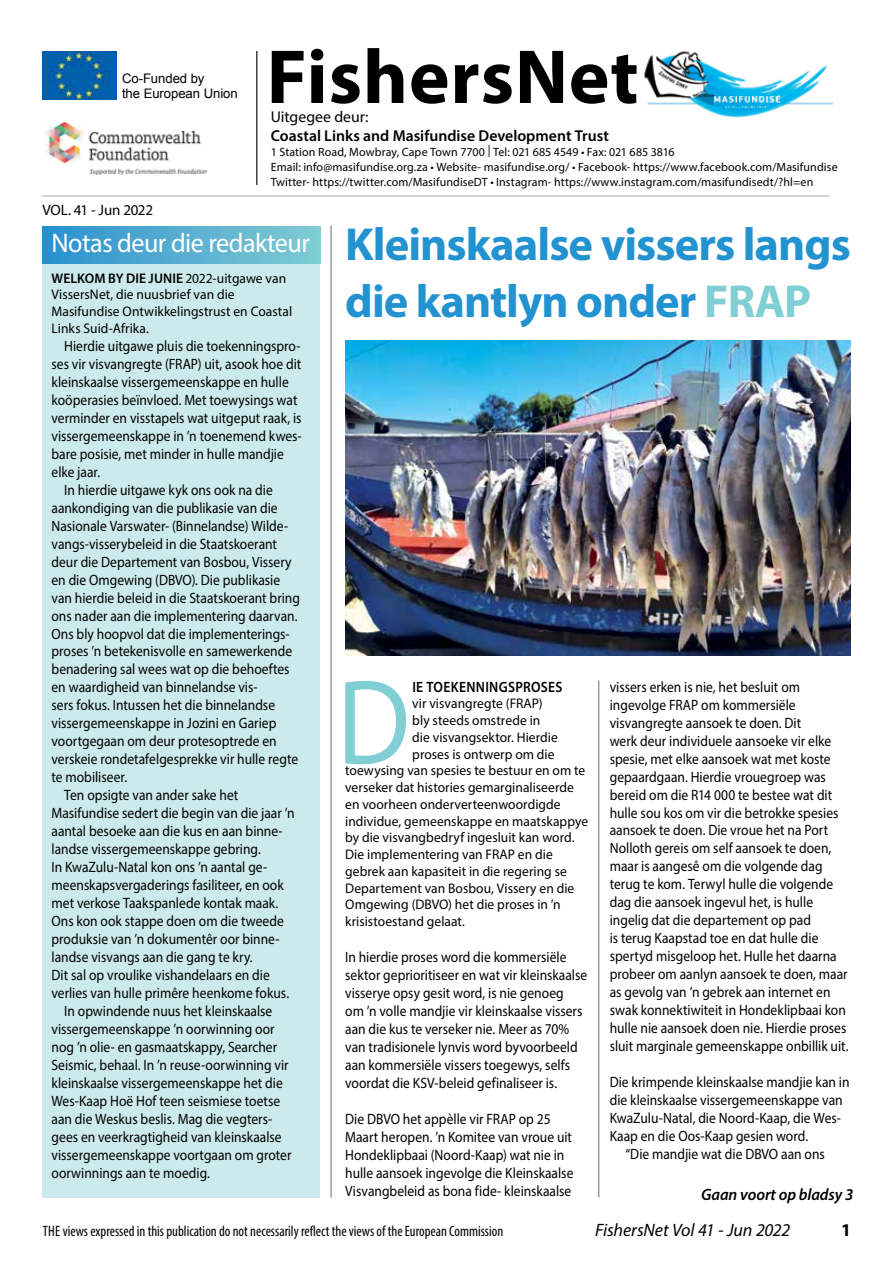
<style>
.page{position:relative;width:893px;height:1263px;background:#fff}
.page>*{position:absolute;margin:0;border:0;box-sizing:border-box;transform-origin:0 0}
.t1{font:121.65px "Myriad Pro";color:#80cfd4;scale:.9 1}
.t2{font:700 77.25px "Myriad Pro";letter-spacing:.01em;color:#000}
.t3{font:700 46.5px/57px "Myriad Pro";letter-spacing:-.02em;color:#2292d0}
.t4{font:27px "Myriad Pro";letter-spacing:-.02em;color:#fff}
.t5{font:italic 18px "Myriad Pro";letter-spacing:-.01em;color:#000}
.t6{font:700 18px "Myriad Pro";color:#000}
.t7{font:italic 600 16.5px "Myriad Pro";letter-spacing:-.005em;color:#000}
.t8{font:600 15.75px "Myriad Pro";color:#000}
.t9{font:15.75px "Myriad Pro";color:#000}
.t10{font:15px/18px "Myriad Pro";color:#000;scale:.9 1}
.t11{font:condensed 15px "Myriad Pro";color:#000}
.t12{font:600 15px "Myriad Pro";letter-spacing:.025em;color:#000;scale:.9 1}
.t13{font:15px "Myriad Pro";letter-spacing:-.02em;color:#000}
.t14{font:13.95px/16.8px "Myriad Pro";letter-spacing:.005em;color:#000}
.t15{font:13.2px/15.8px "Arial";letter-spacing:-.005em;color:#000}
.t16{font:12px/15px "Myriad Pro";letter-spacing:.005em;color:#000}
.s1{font-weight:600}
.s2{color:#80cfd4}
</style>
<div class="page">
<div style="left:43px;top:240px;width:277px;height:957px;background:#cceaeb"></div>
<hr style="left:331px;top:225px;width:1px;height:972px;background:#6d6e71">
<hr style="left:43px;top:196px;width:786px;height:1px;background:#a7a9ac">
<div style="left:43px;top:226px;width:277px;height:37px;background:linear-gradient(to right,#2a91cf,#82ccd3)"></div>
<hr style="left:256px;top:51px;width:1px;height:134px;background:#000">
<hr style="left:598px;top:680px;width:1px;height:517px;background:#6d6e71">
<img style="left:43px;top:51px;width:73px;height:49px">
<img style="left:45px;top:122px;width:161px;height:53px">
<img style="left:345px;top:340px;width:505px;height:315px">
<img style="left:644px;top:51px;width:188px;height:66px">
<p class="t15" style="left:122px;top:70px;width:117px">Co-Funded by<br>the European Union</p>
<p class="t13" style="left:43px;top:201px;width:112px">VOL. 41 - Jun 2022</p>
<h2 class="t2" style="left:267px;top:27px;width:373px">FishersNet</h2>
<p class="t9" style="left:271px;top:107px;width:99px">Uitgegee deur:</p>
<p class="t8" style="left:271px;top:126px;width:340px">Coastal Links and Masifundise Development Trust</p>
<p class="t16" style="left:271px;top:144px;width:568px">1 Station Road, Mowbray, Cape Town 7700 | Tel: 021 685 4549 • Fax: 021 685 3816<br>Email: info@masifundise.org.za • Website- masifundise.org/ • Facebook- https://www.facebook.com/Masifundise<br>Twitter- https://twitter.com/MasifundiseDT • Instagram- https://www.instagram.com/masifundisedt/?hl=en</p>
<h3 class="t4" style="left:52px;top:227px;width:260px">Notas deur die redakteur</h3>
<p class="t14" style="left:52px;top:269px;width:242px"><span class="s1">WELKOM BY DIE JUNIE</span> 2022-uitgawe van VissersNet, die nuusbrief van die Masifundise Ontwikkelingstrust en Coastal Links Suid-Afrika.</p>
<p class="t10" style="left:64px;top:337px;width:264px">Hierdie uitgawe pluis die toekenningspro-</p>
<p class="t10" style="left:52px;top:355px;width:279px">ses vir visvangregte (FRAP) uit, asook hoe dit</p>
<p class="t10" style="left:52px;top:372px;width:265px">kleinskaalse vissergemeenskappe en hulle</p>
<p class="t10" style="left:52px;top:390px;width:275px">koöperasies beïnvloed. Met toewysings wat</p>
<p class="t10" style="left:52px;top:408px;width:279px">verminder en visstapels wat uitgeput raak, is</p>
<p class="t10" style="left:52px;top:426px;width:280px">vissergemeenskappe in ’n toenemend kwes-</p>
<p class="t10" style="left:52px;top:444px;width:260px">bare posisie, met minder in hulle mandjie</p>
<p class="t10" style="left:52px;top:462px;width:56px">elke jaar.</p>
<p class="t10" style="left:64px;top:480px;width:233px">In hierdie uitgawe kyk ons ook na die</p>
<p class="t10" style="left:52px;top:498px;width:253px">aankondiging van die publikasie van die</p>
<p class="t10" style="left:52px;top:516px;width:265px">Nasionale Varswater- (Binnelandse) Wilde-</p>
<p class="t10" style="left:52px;top:534px;width:252px">vangs-visserybeleid in die Staatskoerant</p>
<p class="t10" style="left:52px;top:552px;width:268px">deur die Departement van Bosbou, Vissery</p>
<p class="t10" style="left:52px;top:570px;width:256px">en die Omgewing (DBVO). Die publikasie</p>
<p class="t10" style="left:52px;top:588px;width:278px">van hierdie beleid in die Staatskoerant bring</p>
<p class="t10" style="left:52px;top:606px;width:275px">ons nader aan die implementering daarvan.</p>
<p class="t10" style="left:52px;top:624px;width:266px">Ons bly hoopvol dat die implementerings-</p>
<p class="t10" style="left:52px;top:642px;width:269px">proses ’n betekenisvolle en samewerkende</p>
<p class="t10" style="left:52px;top:660px;width:266px">benadering sal wees wat op die behoeftes</p>
<p class="t10" style="left:52px;top:678px;width:230px">en waardigheid van binnelandse vis-</p>
<p class="t10" style="left:52px;top:696px;width:250px">sers fokus. Intussen het die binnelandse</p>
<p class="t10" style="left:52px;top:714px;width:251px">vissergemeenskappe in Jozini en Gariep</p>
<p class="t10" style="left:52px;top:732px;width:252px">voortgegaan om deur protesoptrede en</p>
<p class="t10" style="left:52px;top:750px;width:276px">verskeie rondetafelgesprekke vir hulle regte</p>
<p class="t10" style="left:52px;top:768px;width:86px">te mobiliseer.</p>
<p class="t10" style="left:64px;top:786px;width:195px">Ten opsigte van ander sake het</p>
<p class="t10" style="left:52px;top:804px;width:271px">Masifundise sedert die begin van die jaar ’n</p>
<p class="t10" style="left:52px;top:822px;width:258px">aantal besoeke aan die kus en aan binne-</p>
<p class="t10" style="left:52px;top:840px;width:234px">landse vissergemeenskappe gebring.</p>
<p class="t10" style="left:52px;top:858px;width:241px">In KwaZulu-Natal kon ons ’n aantal ge-</p>
<p class="t10" style="left:52px;top:876px;width:259px">meenskapsvergaderings fasiliteer, en ook</p>
<p class="t10" style="left:52px;top:894px;width:254px">met verkose Taakspanlede kontak maak.</p>
<p class="t10" style="left:52px;top:912px;width:260px">Ons kon ook stappe doen om die tweede</p>
<p class="t10" style="left:52px;top:930px;width:255px">produksie van ’n dokumentêr oor binne-</p>
<p class="t10" style="left:52px;top:948px;width:225px">landse visvangs aan die gang te kry.</p>
<p class="t10" style="left:52px;top:966px;width:244px">Dit sal op vroulike vishandelaars en die</p>
<p class="t10" style="left:52px;top:984px;width:265px">verlies van hulle primêre heenkome fokus.</p>
<p class="t10" style="left:64px;top:1002px;width:233px">In opwindende nuus het kleinskaalse</p>
<p class="t10" style="left:52px;top:1020px;width:249px">vissergemeenskappe ’n oorwinning oor</p>
<p class="t10" style="left:52px;top:1038px;width:252px">nog ’n olie- en gasmaatskappy, Searcher</p>
<p class="t10" style="left:52px;top:1056px;width:265px">Seismic, behaal. In ’n reuse-oorwinning vir</p>
<p class="t10" style="left:52px;top:1074px;width:259px">kleinskaalse vissergemeenskappe het die</p>
<p class="t10" style="left:52px;top:1092px;width:256px">Wes-Kaap Hoë Hof teen seismiese toetse</p>
<p class="t10" style="left:52px;top:1110px;width:247px">aan die Weskus beslis. Mag die vegters-</p>
<p class="t10" style="left:52px;top:1128px;width:257px">gees en veerkragtigheid van kleinskaalse</p>
<p class="t10" style="left:52px;top:1146px;width:268px">vissergemeenskappe voortgaan om groter</p>
<p class="t10" style="left:52px;top:1163px;width:178px">oorwinnings aan te moedig.</p>
<h3 class="t3" style="left:345px;top:215px;width:507px">Kleinskaalse vissers langs die kantlyn onder <span class="s2">FRAP</span></h3>
<h1 class="t1" style="left:337px;top:648px;width:83px">D</h1>
<p class="t12" style="left:412px;top:677px;width:168px">IE TOEKENNINGSPROSES</p>
<p class="t14" style="left:412px;top:695px;width:132px">vir visvangregte (FRAP)</p>
<p class="t14" style="left:412px;top:712px;width:130px">bly steeds omstrede in</p>
<p class="t14" style="left:412px;top:728px;width:147px">die visvangsektor. Hierdie</p>
<p class="t14" style="left:412px;top:745px;width:144px">proses is ontwerp om die</p>
<p class="t14" style="left:345px;top:762px;width:242px">toewysing van spesies te bestuur en om te</p>
<p class="t14" style="left:345px;top:779px;width:230px">verseker dat histories gemarginaliseerde</p>
<p class="t14" style="left:345px;top:795px;width:217px">en voorheen onderverteenwoordigde</p>
<p class="t14" style="left:345px;top:812px;width:244px">individue, gemeenskappe en maatskappye</p>
<p class="t14" style="left:345px;top:829px;width:231px">by die visvangbedryf ingesluit kan word.</p>
<p class="t14" style="left:345px;top:846px;width:209px">Die implementering van FRAP en die</p>
<p class="t14" style="left:345px;top:862px;width:223px">gebrek aan kapasiteit in die regering se</p>
<p class="t14" style="left:345px;top:879px;width:231px">Departement van Bosbou, Vissery en die</p>
<p class="t14" style="left:345px;top:896px;width:217px">Omgewing (DBVO) het die proses in ’n</p>
<p class="t14" style="left:345px;top:913px;width:121px">krisistoestand gelaat.</p>
<p class="t10" style="left:345px;top:948px;width:270px">In hierdie proses word die kommersiële sektor geprioritiseer en wat vir kleinskaalse visserye opsy gesit word, is nie genoeg<br>om ’n volle mandjie vir kleinskaalse vissers aan die kus te verseker nie. Meer as 70% van tradisionele lynvis word byvoorbeeld aan kommersiële vissers toegewys, selfs voordat die KSV-beleid gefinaliseer is.</p>
<p class="t10" style="left:345px;top:1109px;width:255px">Die DBVO het appèlle vir FRAP op 25<br>Maart heropen. ’n Komitee van vroue uit Hondeklipbaai (Noord-Kaap) wat nie in hulle aansoek ingevolge die Kleinskaalse Visvangbeleid as bona fide- kleinskaalse</p>
<p class="t10" style="left:610px;top:677px;width:267px">vissers erken is nie, het besluit om ingevolge FRAP om kommersiële visvangregte aansoek te doen. Dit<br>werk deur individuele aansoeke vir elke spesie, met elke aansoek wat met koste gepaardgaan. Hierdie vrouegroep was bereid om die R14 000 te bestee wat dit hulle sou kos om vir die betrokke spesies aansoek te doen. Die vroue het na Port Nolloth gereis om self aansoek te doen, maar is aangesê om die volgende dag terug te kom. Terwyl hulle die volgende dag die aansoek ingevul het, is hulle ingelig dat die departement op pad<br>is terug Kaapstad toe en dat hulle die spertyd misgeloop het. Hulle het daarna probeer om aanlyn aansoek te doen, maar as gevolg van ’n gebrek aan internet en swak konnektiwiteit in Hondeklipbaai kon hulle nie aansoek doen nie. Hierdie proses sluit marginale gemeenskappe onbillik uit.</p>
<p class="t10" style="left:610px;top:1073px;width:268px">Die krimpende kleinskaalse mandjie kan in</p>
<p class="t10" style="left:610px;top:1091px;width:260px">die kleinskaalse vissergemeenskappe van</p>
<p class="t10" style="left:610px;top:1109px;width:258px">KwaZulu-Natal, die Noord-Kaap, die Wes-</p>
<p class="t10" style="left:610px;top:1127px;width:222px">Kaap en die Oos-Kaap gesien word.</p>
<p class="t10" style="left:625px;top:1145px;width:223px">“Die mandjie wat die DBVO aan ons</p>
<p class="t7" style="left:701px;top:1183px;width:154px">Gaan voort op bladsy 3</p>
<p class="t11" style="left:43px;top:1222px;width:462px">THE views expressed in this publication do not necessarily reflect the views of the European Commission</p>
<p class="t5" style="left:595px;top:1219px;width:197px">FishersNet Vol 41 - Jun 2022</p>
<p class="t6" style="left:841px;top:1218px;width:11px">1</p>
</div>
